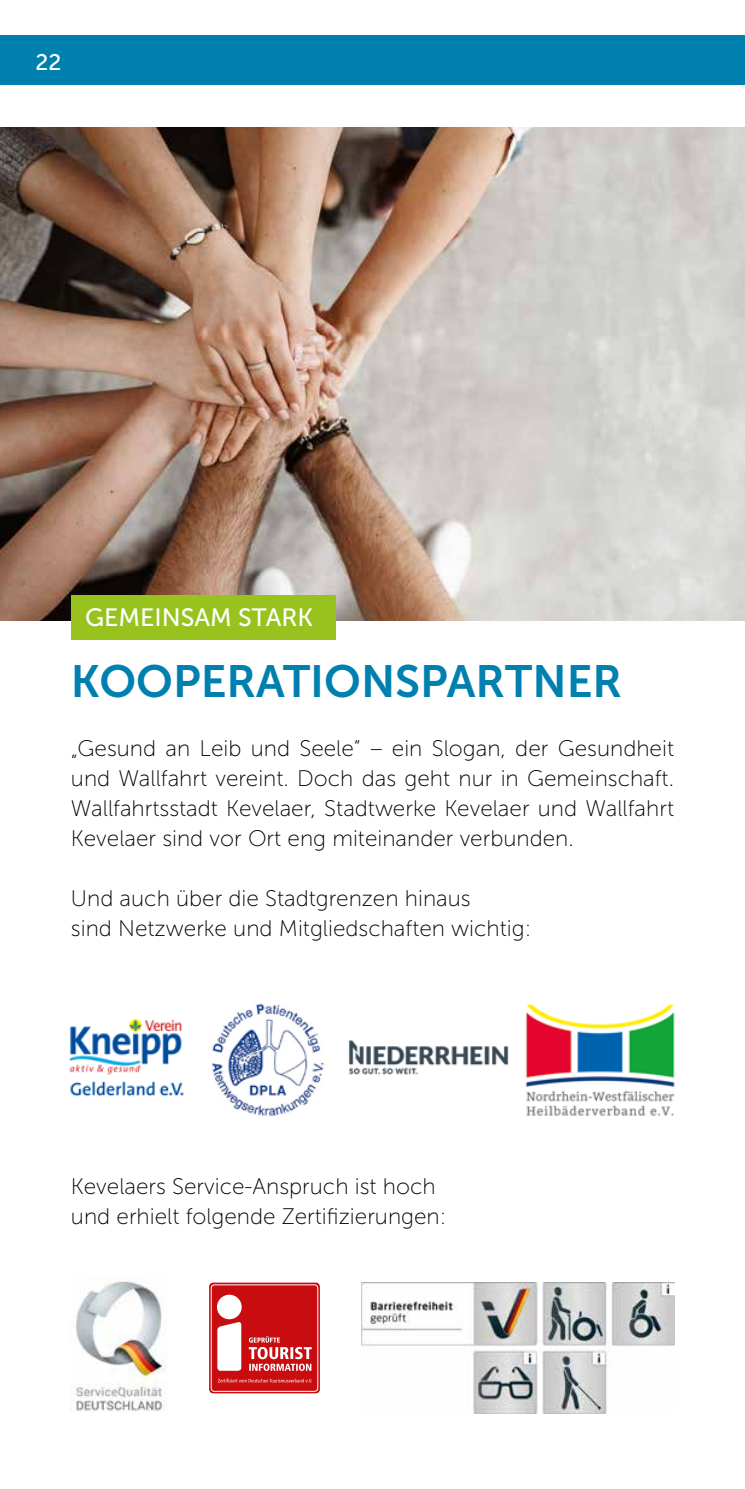
<style>
.page{position:relative;width:745px;height:1489px;background:#fff}
.page>*{position:absolute;margin:0;border:0;box-sizing:border-box;transform-origin:0 0}
.t1{font:45px "Museo Sans 700";color:#0080af}
.t2{font:25px "Museo Sans 500";color:#fff}
.t3{font:22.5px/30px "Museo Sans 100";color:#000}
</style>
<div class="page">
<div style="left:0;top:35px;width:744px;height:50px;background:#0080af"></div>
<img style="left:0;top:128px;width:744px;height:493px">
<div style="left:71px;top:595px;width:264px;height:45px;background:#98c21d"></div>
<img style="left:69px;top:1018px;width:115px;height:79px">
<img style="left:525px;top:1004px;width:150px;height:112px">
<img style="left:349px;top:1040px;width:160px;height:35px">
<img style="left:211px;top:1004px;width:113px;height:113px">
<img style="left:71px;top:1281px;width:96px;height:130px">
<div style="left:209px;top:1282px;width:111px;height:111px;background:#c90c0f;border-radius:4px"></div>
<div style="left:211px;top:1284px;width:107px;height:107px;border:1px solid #fff;border-radius:3px"></div>
<svg style="left:217px;top:1322px;width:24px;height:48px"></svg>
<svg style="left:218px;top:1378px;width:93px;height:4px"></svg>
<svg style="left:249px;top:1336px;width:62px;height:34px"></svg>
<div style="left:217px;top:1294px;width:24px;height:25px;background:#fff;border-radius:50%"></div>
<img style="left:361px;top:1282px;width:312px;height:131px">
<p class="t2" style="left:85px;top:604px;width:229px">GEMEINSAM STARK</p>
<h1 class="t1" style="left:71px;top:656px;width:552px">KOOPERATIONSPARTNER</h1>
<p class="t3" style="left:71px;top:734px;width:604px;text-align:justify">„Gesund an Leib und Seele“ – ein Slogan, der Gesundheit und Wallfahrt vereint. Doch das geht nur in Gemeinschaft.<br>Wallfahrtsstadt Kevelaer, Stadtwerke Kevelaer und Wallfahrt Kevelaer sind vor Ort eng miteinander verbunden.</p>
<p class="t3" style="left:71px;top:884px;width:461px">Und auch über die Stadtgrenzen hinaus<br>sind Netzwerke und Mitgliedschaften wichtig:</p>
<p class="t3" style="left:71px;top:1170px;width:377px">Kevelaers Service-Anspruch ist hoch und erhielt folgende Zertifizierungen:</p>
</div>
